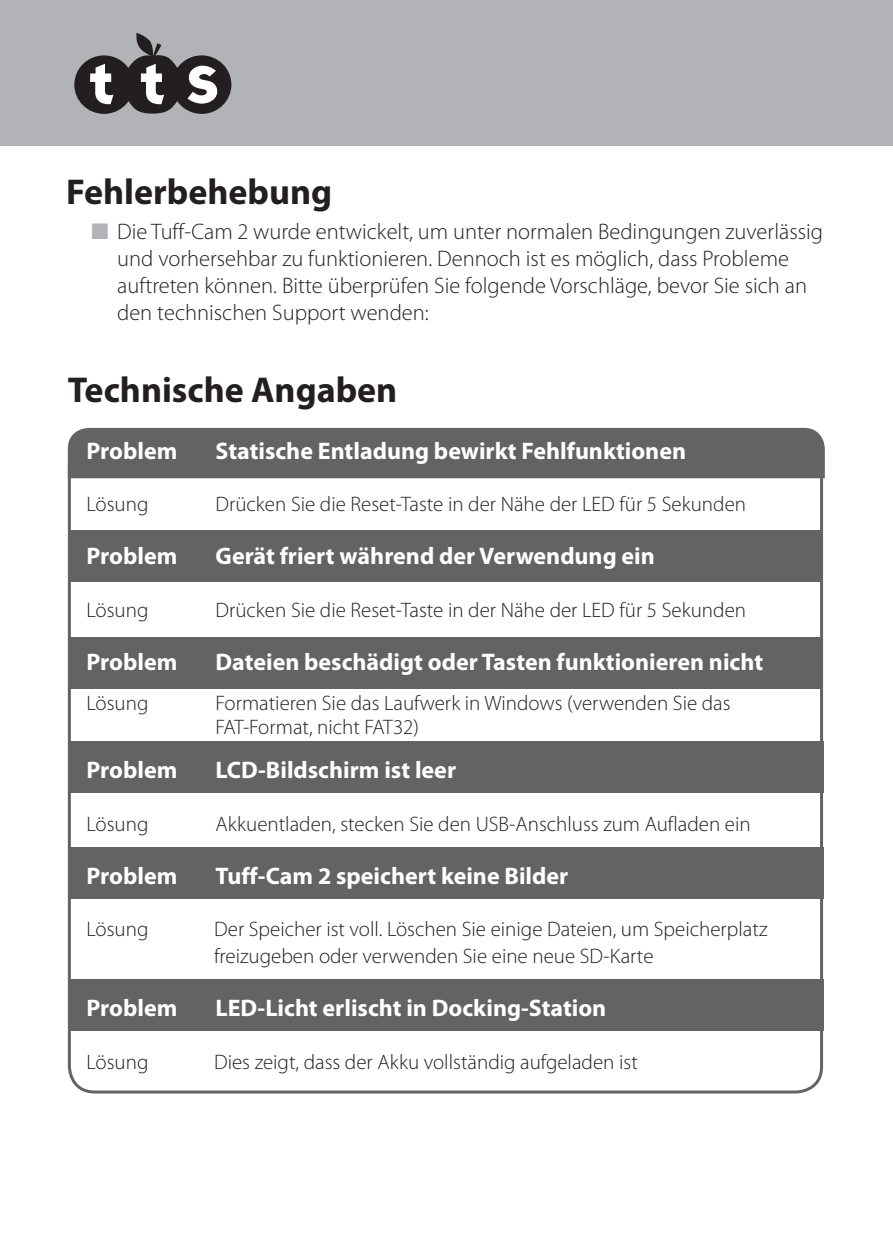
<style>
.page{position:relative;width:893px;height:1259px;background:#fff}
.page>*{position:absolute;margin:0;border:0;box-sizing:border-box;transform-origin:0 0}
.SUB_HEAD_VAG{font:700 36px "Myriad Pro";color:#231f20}
.problem_vag{font:700 24px "Myriad Pro";color:#fff}
.indented_body_text{font:300 22.5px/27px "Myriad Pro";color:#231f20}
.TECH_SPEC_TAB{font:300 21px/27px "Myriad Pro";color:#231f20}
.s1{color:#b2b3b7}
</style>
<div class="page">
<div style="left:0;top:0;width:893px;height:145px;background:#b2b3b7"></div>
<svg style="left:74px;top:33px;width:157px;height:81px"></svg>
<div style="left:68px;top:428px;width:757px;height:50px;background:#636366"></div>
<div style="left:70px;top:741px;width:753px;height:51px;background:#636366"></div>
<div style="left:70px;top:847px;width:753px;height:51px;background:#636366"></div>
<div style="left:70px;top:979px;width:753px;height:51px;background:#636366"></div>
<div style="left:69px;top:531px;width:753px;height:51px;background:#636366"></div>
<div style="left:70px;top:637px;width:752px;height:51px;background:#636366"></div>
<div style="left:68px;top:438px;width:755px;height:655px;border:3px solid #636366;border-radius:26px"></div>
<p class="SUB_HEAD_VAG" style="left:66px;top:172px;width:268px">Fehlerbehebung</p>
<p class="indented_body_text" style="left:117px;top:219px;width:707px;text-indent:-26px"><span class="s1">■</span> Die Tuff-Cam 2 wurde entwickelt, um unter normalen Bedingungen zuverlässig und vorhersehbar zu funktionieren. Dennoch ist es möglich, dass Probleme auftreten können. Bitte überprüfen Sie folgende Vorschläge, bevor Sie sich an den technischen Support wenden:</p>
<p class="SUB_HEAD_VAG" style="left:68px;top:370px;width:331px">Technische Angaben</p>
<p class="problem_vag" style="left:87px;top:437px;width:92px">Problem</p>
<p class="problem_vag" style="left:216px;top:437px;width:472px">Statische Entladung bewirkt Fehlfunktionen</p>
<p class="TECH_SPEC_TAB" style="left:87px;top:491px;width:63px">Lösung</p>
<p class="TECH_SPEC_TAB" style="left:216px;top:491px;width:532px">Drücken Sie die Reset-Taste in der Nähe der LED für 5 Sekunden</p>
<p class="problem_vag" style="left:87px;top:542px;width:92px">Problem</p>
<p class="problem_vag" style="left:216px;top:542px;width:441px">Gerät friert während der Verwendung ein</p>
<p class="TECH_SPEC_TAB" style="left:87px;top:596px;width:63px">Lösung</p>
<p class="TECH_SPEC_TAB" style="left:216px;top:596px;width:532px">Drücken Sie die Reset-Taste in der Nähe der LED für 5 Sekunden</p>
<p class="problem_vag" style="left:87px;top:648px;width:92px">Problem</p>
<p class="problem_vag" style="left:216px;top:648px;width:549px">Dateien beschädigt oder Tasten funktionieren nicht</p>
<p class="TECH_SPEC_TAB" style="left:87px;top:689px;width:63px">Lösung</p>
<p class="TECH_SPEC_TAB" style="left:216px;top:689px;width:517px">Formatieren Sie das Laufwerk in Windows (verwenden Sie das</p>
<p class="TECH_SPEC_TAB" style="left:216px;top:713px;width:205px">FAT-Format, nicht FAT32)</p>
<p class="problem_vag" style="left:87px;top:756px;width:92px">Problem</p>
<p class="problem_vag" style="left:216px;top:756px;width:242px">LCD-Bildschirm ist leer</p>
<p class="TECH_SPEC_TAB" style="left:87px;top:810px;width:63px">Lösung</p>
<p class="TECH_SPEC_TAB" style="left:216px;top:810px;width:537px">Akkuentladen, stecken Sie den USB-Anschluss zum Aufladen ein</p>
<p class="problem_vag" style="left:87px;top:862px;width:92px">Problem</p>
<p class="problem_vag" style="left:216px;top:862px;width:354px">Tuff-Cam 2 speichert keine Bilder</p>
<p class="TECH_SPEC_TAB" style="left:87px;top:916px;width:63px">Lösung</p>
<p class="TECH_SPEC_TAB" style="left:214px;top:916px;width:555px">Der Speicher ist voll. Löschen Sie einige Dateien, um Speicherplatz freizugeben oder verwenden Sie eine neue SD-Karte</p>
<p class="problem_vag" style="left:87px;top:994px;width:92px">Problem</p>
<p class="problem_vag" style="left:216px;top:994px;width:392px">LED-Licht erlischt in Docking-Station</p>
<p class="TECH_SPEC_TAB" style="left:87px;top:1048px;width:63px">Lösung</p>
<p class="TECH_SPEC_TAB" style="left:214px;top:1048px;width:425px">Dies zeigt, dass der Akku vollständig aufgeladen ist</p>
</div>
